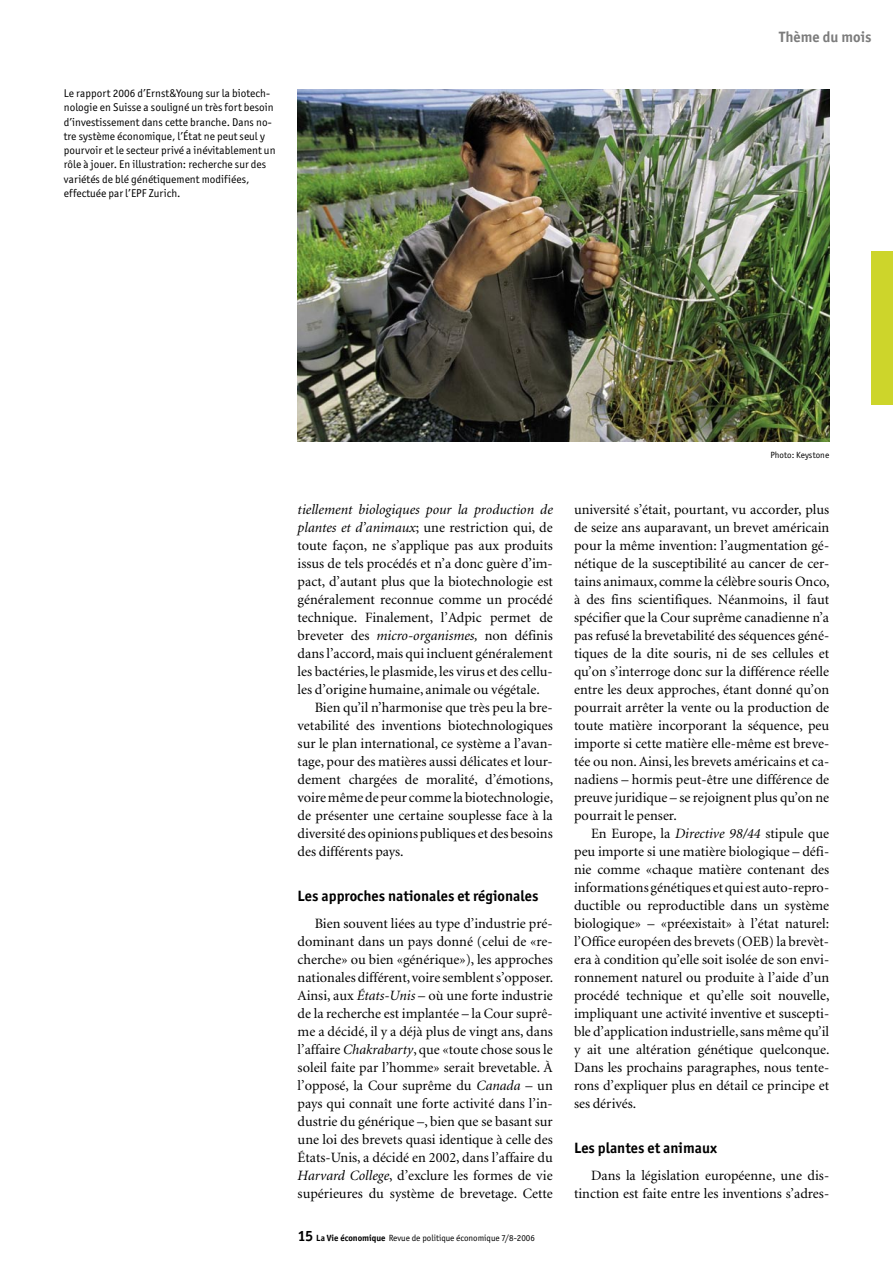
<style>
.page{position:relative;width:893px;height:1263px;background:#fff}
.page>*{position:absolute;margin:0;border:0;box-sizing:border-box;transform-origin:0 0}
._04_Zwischentitel_1{font:700 15px "Officina San ITC";letter-spacing:.005em;color:#000}
.t1{font:700 15px "Officina San ITC";letter-spacing:.005em;color:#7c7c7c}
._03_Grundschrift{font:14.25px/18px "Minion";color:#000;text-align:justify}
._07_Legende{font:11.25px/14.2px "Officina San ITC";letter-spacing:.005em;color:#000}
._07_Legende-2{font:9px "Officina San ITC";color:#000}
.s1{font-style:italic}
.s2{font-weight:700;font-size:15px}
.s3{font-weight:700}
</style>
<div class="page">
<div style="left:872px;top:252px;width:21px;height:153px;background:#cdd52b"></div>
<img style="left:298px;top:89px;width:531px;height:352px">
<p class="_07_Legende" style="left:64px;top:86px;width:213px">Le rapport 2006 d’Ernst&amp;Young sur la biotech&shy;nologie en Suisse a souligné un très fort besoin d’investissement dans cette branche. Dans no&shy;tre système économique, l’État ne peut seul y pourvoir et le secteur privé a inévitablement un rôle à jouer. En illustration: recherche sur des variétés de blé génétiquement modifiées,</p>
<p class="_07_Legende" style="left:64px;top:186px;width:118px">effectuée par l’EPF Zurich.</p>
<p class="t1" style="left:779px;top:27px;width:94px">Thème du mois</p>
<p class="_03_Grundschrift" style="left:298px;top:500px;width:257px"><span class="s1">tiellement biologiques pour la production de plantes et d’animaux</span>; une restriction qui, de toute façon, ne s’applique pas aux produits issus de tels procédés et n’a donc guère d’im&shy;pact, d’autant plus que la biotechnologie est généralement reconnue comme un procédé technique. Finalement, l’Adpic permet de breveter des <span class="s1">micro-organismes,</span> non définis dans l’accord, mais qui incluent généralement les bactéries, le plasmide, les virus et des cellu&shy;les d’origine humaine, animale ou végétale.</p>
<p class="_03_Grundschrift" style="left:298px;top:698px;width:257px;text-indent:17px">Bien qu’il n’harmonise que très peu la bre&shy;vetabilité des inventions biotechnologiques sur le plan international, ce système a l’avan&shy;tage, pour des matières aussi délicates et lour&shy;dement chargées de moralité, d’émotions, voire même de peur comme la biotechnologie, de présenter une certaine souplesse face à la diversité des opinions publiques et des besoins des différents pays.</p>
<p class="_04_Zwischentitel_1" style="left:298px;top:886px;width:242px">Les approches nationales et régionales</p>
<p class="_03_Grundschrift" style="left:298px;top:914px;width:257px;text-indent:17px">Bien souvent liées au type d’industrie pré&shy;dominant dans un pays donné (celui de «re&shy;cherche» ou bien «générique»), les approches nationales différent, voire semblent s’opposer.<br>Ainsi, aux <span class="s1">États-Unis</span> – où une forte industrie de la recherche est implantée – la Cour suprê&shy;me a décidé, il y a déjà plus de vingt ans, dans l’affaire <span class="s1">Chakrabarty</span>, que «toute chose sous le soleil faite par l’homme» serait brevetable. À l’opposé, la Cour suprême du <span class="s1">Canada</span> – un pays qui connaît une forte activité dans l’in&shy;dustrie du générique –, bien que se basant sur une loi des brevets quasi identique à celle des États-Unis, a décidé en 2002, dans l’affaire du <span class="s1">Harvard College</span>, d’exclure les formes de vie supérieures du système de brevetage. Cette</p>
<p class="_07_Legende-2" style="left:298px;top:1232px;width:239px"><span class="s2">15</span> <span class="s3">La Vie économique</span> Revue de politique économique 7/8-2006</p>
<p class="_07_Legende-2" style="left:770px;top:450px;width:60px">Photo: Keystone</p>
<p class="_03_Grundschrift" style="left:574px;top:500px;width:257px">université s’était, pourtant, vu accorder, plus de seize ans auparavant, un brevet américain pour la même invention: l’augmentation gé&shy;nétique de la susceptibilité au cancer de cer&shy;tains animaux, comme la célèbre souris Onco, à des fins scientifiques. Néanmoins, il faut spécifier que la Cour suprême canadienne n’a pas refusé la brevetabilité des séquences géné&shy;tiques de la dite souris, ni de ses cellules et qu’on s’interroge donc sur la différence réelle entre les deux approches, étant donné qu’on pourrait arrêter la vente ou la production de toute matière incorporant la séquence, peu importe si cette matière elle-même est breve&shy;tée ou non. Ainsi, les brevets américains et ca&shy;nadiens – hormis peut-être une différence de preuve juridique – se rejoignent plus qu’on ne pourrait le penser.</p>
<p class="_03_Grundschrift" style="left:574px;top:824px;width:257px;text-indent:17px">En Europe, la <span class="s1">Directive 98/44</span> stipule que peu importe si une matière biologique – défi&shy;nie comme «chaque matière contenant des informations génétiques et qui est auto-repro&shy;ductible ou reproductible dans un système biologique» – «préexistait» à l’état naturel: l’Office européen des brevets (OEB) la brevèt&shy;era à condition qu’elle soit isolée de son envi&shy;ronnement naturel ou produite à l’aide d’un procédé technique et qu’elle soit nouvelle, impliquant une activité inventive et suscepti&shy;ble d’application industrielle, sans même qu’il y ait une altération génétique quelconque.<br>Dans les prochains paragraphes, nous tente&shy;rons d’expliquer plus en détail ce principe et ses dérivés.</p>
<p class="_04_Zwischentitel_1" style="left:574px;top:1138px;width:145px">Les plantes et animaux</p>
<p class="_03_Grundschrift" style="left:574px;top:1166px;width:257px;text-align:right">Dans la législation européenne, une dis&shy;tinction est faite entre les inventions s’adres-</p>
</div>
